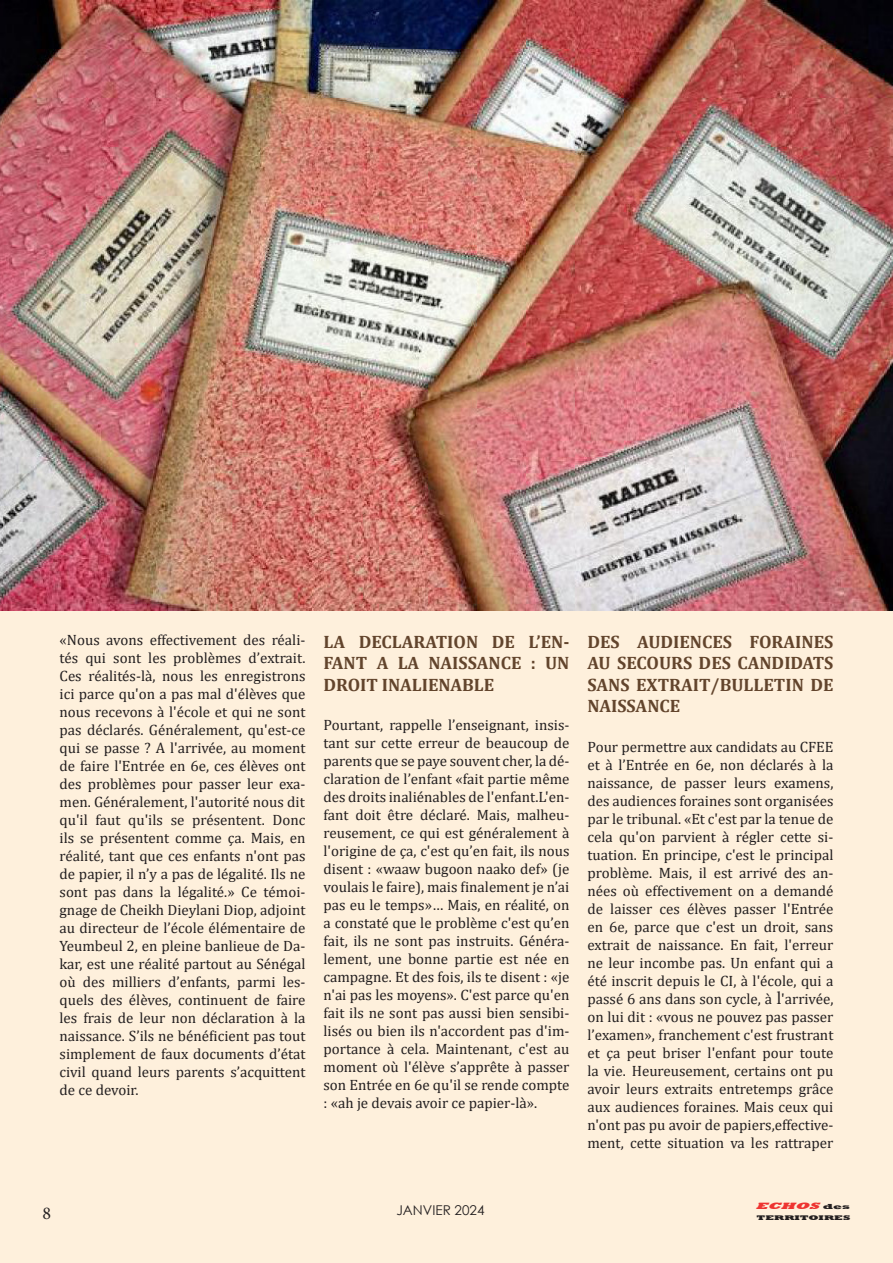
<style>
.page{position:relative;width:893px;height:1263px;background:#fef0dc}
.page>*{position:absolute;margin:0;border:0;box-sizing:border-box;transform-origin:0 0}
.t1{font:700 18px/21.6px "Cambria";color:#62442c;text-align:justify}
.t2{font:18px "Minion Pro";color:#231f20}
.t3{font:15px/18px "Cambria";color:#231f20;text-align:justify}
.t4{font:13.5px "Century Gothic";color:#231f20}
.t5{font:italic 800 9.45px "Rockwell";color:#ee3431;scale:1.72 1}
.t6{font:800 6.9px "Rockwell";color:#231f20;scale:1.72 1}
.s1{font-family:"Minion Pro";font-size:18px}
.s2{font-style:normal;font-size:7.5px;color:#231f20}
</style>
<div class="page">
<hr style="left:892px;top:0;width:1px;height:1263px;background:#fdcf8a">
<img style="left:0;top:0;width:893px;height:610px">
<p class="t3" style="left:60px;top:631px;width:247px">«Nous avons effectivement des réali&shy;tés qui sont les problèmes d’extrait.<br>Ces réalités-là, nous les enregistrons ici parce qu'on a pas mal d'élèves que nous recevons à l'école et qui ne sont pas déclarés. Généralement, qu'est-ce qui se passe ? A l'arrivée, au moment de faire l'Entrée en 6e, ces élèves ont des problèmes pour passer leur exa&shy;men. Généralement, l'autorité nous dit</p>
<p class="t3" style="left:60px;top:811px;width:247px">qu'il faut qu'ils se présentent. Donc ils se présentent comme ça. Mais, en réalité, tant que ces enfants n'ont pas de papier, il n’y a pas de légalité. Ils ne sont pas dans la légalité.» Ce témoi&shy;gnage de Cheikh Dieylani Diop, adjoint au directeur de l’école élémentaire de Yeumbeul 2, en pleine banlieue de Da&shy;kar, est une réalité partout au Sénégal où des milliers d’enfants, parmi les&shy;quels des élèves, continuent de faire les frais de leur non déclaration à la naissance. S’ils ne bénéficient pas tout simplement de faux documents d’état civil quand leurs parents s’acquittent de ce devoir.</p>
<p class="t1" style="left:323px;top:630px;width:247px">LA DECLARATION DE L’EN-FANT A LA NAISSANCE : UN DROIT INALIENABLE</p>
<p class="t3" style="left:323px;top:716px;width:247px">Pourtant, rappelle l’enseignant, insis&shy;tant sur cette erreur de beaucoup de parents que se paye souvent cher, la dé&shy;claration de l’enfant «fait partie même des droits inaliénables de l'enfant.L'en&shy;fant doit être déclaré. Mais, malheu&shy;reusement, ce qui est généralement à l'origine de ça, c'est qu’en fait, ils nous disent : «waaw bugoon naako def» (je voulais le faire), mais finalement je n’ai pas eu le temps»… Mais, en réalité, on a constaté que le problème c'est qu’en fait, ils ne sont pas instruits. Généra&shy;lement, une bonne partie est née en campagne. Et des fois, ils te disent : «je n'ai pas les moyens». C'est parce qu'en fait ils ne sont pas aussi bien sensibi&shy;lisés ou bien ils n'accordent pas d'im&shy;portance à cela. Maintenant, c'est au moment où l'élève s’apprête à passer son Entrée en 6e qu'il se rende compte : «ah je devais avoir ce papier-là».</p>
<p class="t1" style="left:587px;top:630px;width:247px">DES AUDIENCES FORAINES AU SECOURS DES CANDIDATS SANS EXTRAIT/BULLETIN DE NAISSANCE</p>
<p class="t3" style="left:587px;top:738px;width:247px">Pour permettre aux candidats au CFEE et à l’Entrée en 6e, non déclarés à la naissance, de passer leurs examens, des audiences foraines sont organisées par le tribunal. «Et c'est par la tenue de cela qu'on parvient à régler cette si&shy;tuation. En principe, c'est le principal problème. Mais, il est arrivé des an&shy;nées où effectivement on a demandé de laisser ces élèves passer l'Entrée en 6e, parce que c'est un droit, sans extrait de naissance. En fait, l'erreur ne leur incombe pas. Un enfant qui a été inscrit depuis le CI, à l'école, qui a passé 6 ans dans son cycle, à <span class="s1">l</span>'arrivée, on lui dit : «vous ne pouvez pas passer l’examen», franchement c'est frustrant et ça peut briser l'enfant pour toute la vie. Heureusement, certains ont pu avoir leurs extraits entretemps grâce aux audiences foraines. Mais ceux qui n'ont pas pu avoir de papiers,effective&shy;ment, cette situation va les rattraper</p>
<p class="t2" style="left:43px;top:1201px;width:10px">8</p>
<p class="t4" style="left:396px;top:1201px;width:90px">JANVIER 2024</p>
<p class="t5" style="left:755px;top:1200px;width:57px">ECHOS <span class="s2">d e s</span></p>
<p class="t6" style="left:756px;top:1213px;width:56px">TERRITOIRES</p>
</div>
